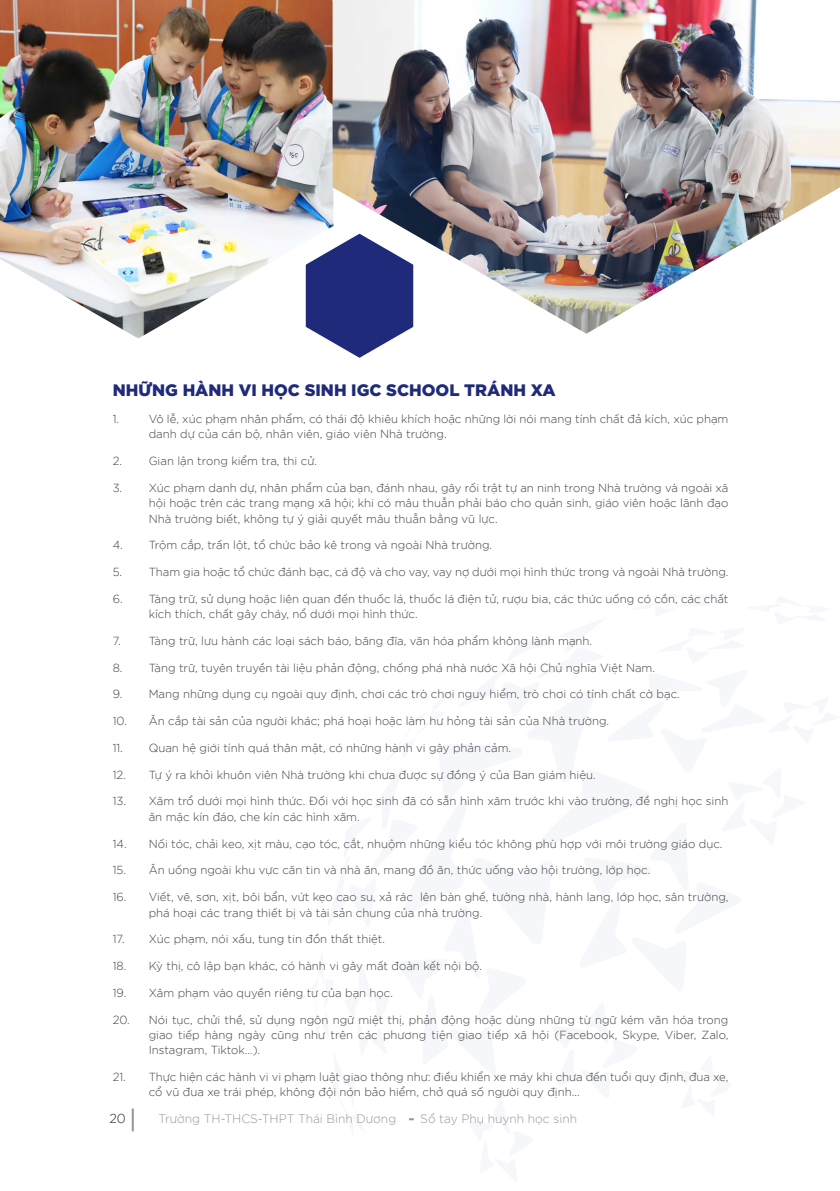
<style>
.page{position:relative;width:840px;height:1191px;background:#fff}
.page>*{position:absolute;margin:0;border:0;box-sizing:border-box;transform-origin:0 0}
.Paragraph_Style_1{font:900 16.6px "SVN Gotham";color:#1f2b7a}
.t1{font:300 12.6px "SVN Gotham";color:#231f20}
.t2{font:300 12px "SVN Gotham";color:#939598}
.t3{font:300 11.4px/15.4px "SVN Gotham";color:#3e3e3f}
</style>
<div class="page">
<hr style="left:132px;top:1108px;width:2px;height:23px;background:#939598">
<svg style="left:324px;top:334px;width:78px;height:24px"></svg>
<img style="left:0;top:0;width:333px;height:338px">
<img style="left:332px;top:0;width:507px;height:334px">
<p class="Paragraph_Style_1" style="left:113px;top:376px;width:444px">NHỮNG HÀNH VI HỌC SINH IGC SCHOOL TRÁNH XA</p>
<p class="t3" style="left:113px;top:410px;width:8px">1.</p>
<p class="t3" style="left:149px;top:410px;width:581px">Vô lễ, xúc phạm nhân phẩm, có thái độ khiêu khích hoặc những lời nói mang tính chất đả kích, xúc phạm danh dự của cán bộ, nhân viên, giáo viên Nhà trường.</p>
<p class="t3" style="left:113px;top:452px;width:206px">2. Gian lận trong kiểm tra, thi cử.</p>
<p class="t3" style="left:149px;top:479px;width:581px;text-align:justify;text-indent:-36px">3. Xúc phạm danh dự, nhân phẩm của bạn, đánh nhau, gây rối trật tự an ninh trong Nhà trường và ngoài xã hội hoặc trên các trang mạng xã hội; khi có mâu thuẫn phải báo cho quản sinh, giáo viên hoặc lãnh đạo Nhà trường biết, không tự ý giải quyết mâu thuẫn bằng vũ lực.</p>
<p class="t3" style="left:113px;top:537px;width:381px">4. Trộm cắp, trấn lột, tổ chức bảo kê trong và ngoài Nhà trường.</p>
<p class="t3" style="left:113px;top:563px;width:617px">5. Tham gia hoặc tổ chức đánh bạc, cá độ và cho vay, vay nợ dưới mọi hình thức trong và ngoài Nhà trường.</p>
<p class="t3" style="left:149px;top:590px;width:581px;text-indent:-36px">6. Tàng trữ, sử dụng hoặc liên quan đến thuốc lá, thuốc lá điện tử, rượu bia, các thức uống có cồn, các chất kích thích, chất gây cháy, nổ dưới mọi hình thức.</p>
<p class="t3" style="left:113px;top:632px;width:10px">7.</p>
<p class="t3" style="left:149px;top:632px;width:445px">Tàng trữ, lưu hành các loại sách báo, băng đĩa, văn hóa phẩm không lành mạnh.</p>
<p class="t3" style="left:113px;top:659px;width:543px">8. Tàng trữ, tuyên truyền tài liệu phản động, chống phá nhà nước Xã hội Chủ nghĩa Việt Nam.</p>
<p class="t3" style="left:113px;top:686px;width:568px">9. Mang những dụng cụ ngoài quy định, chơi các trò chơi nguy hiểm, trò chơi có tính chất cờ bạc.</p>
<p class="t3" style="left:113px;top:713px;width:498px">10. Ăn cắp tài sản của người khác; phá hoại hoặc làm hư hỏng tài sản của Nhà trường.</p>
<p class="t3" style="left:113px;top:739px;width:400px">11. Quan hệ giới tính quá thân mật, có những hành vi gây phản cảm.</p>
<p class="t3" style="left:113px;top:766px;width:484px">12. Tự ý ra khỏi khuôn viên Nhà trường khi chưa được sự đồng ý của Ban giám hiệu.</p>
<p class="t3" style="left:149px;top:793px;width:581px;text-indent:-36px">13. Xăm trổ dưới mọi hình thức. Đối với học sinh đã có sẵn hình xăm trước khi vào trường, đề nghị học sinh ăn mặc kín đáo, che kín các hình xăm.</p>
<p class="t3" style="left:113px;top:835px;width:611px">14. Nối tóc, chải keo, xịt màu, cạo tóc, cắt, nhuộm những kiểu tóc không phù hợp với môi trường giáo dục.</p>
<p class="t3" style="left:113px;top:862px;width:539px">15. Ăn uống ngoài khu vực căn tin và nhà ăn, mang đồ ăn, thức uống vào hội trường, lớp học.</p>
<p class="t3" style="left:149px;top:888px;width:581px;text-indent:-36px">16. Viết, vẽ, sơn, xịt, bôi bẩn, vứt kẹo cao su, xả rác lên bàn ghế, tường nhà, hành lang, lớp học, sân trường, phá hoại các trang thiết bị và tài sản chung của nhà trường.</p>
<p class="t3" style="left:113px;top:931px;width:274px">17. Xúc phạm, nói xấu, tung tin đồn thất thiệt.</p>
<p class="t3" style="left:113px;top:957px;width:370px">18. Kỳ thị, cô lập bạn khác, có hành vi gây mất đoàn kết nội bộ.</p>
<p class="t3" style="left:113px;top:984px;width:282px">19. Xâm phạm vào quyền riêng tư của bạn học.</p>
<p class="t3" style="left:149px;top:1011px;width:581px;text-align:justify;text-indent:-36px">20. Nói tục, chửi thề, sử dụng ngôn ngữ miệt thị, phản động hoặc dùng những từ ngữ kém văn hóa trong giao tiếp hàng ngày cũng như trên các phương tiện giao tiếp xã hội (Facebook, Skype, Viber, Zalo, Instagram, Tiktok…).</p>
<p class="t3" style="left:149px;top:1068px;width:581px;text-indent:-36px">21. Thực hiện các hành vi vi phạm luật giao thông như: điều khiển xe máy khi chưa đến tuổi quy định, đua xe, cổ vũ đua xe trái phép, không đội nón bảo hiểm, chở quá số người quy định...</p>
<p class="t1" style="left:109px;top:1109px;width:18px">20</p>
<p class="t2" style="left:158px;top:1110px;width:239px">Trường TH-THCS-THPT Thái Bình Dương</p>
<p class="t2" style="left:420px;top:1110px;width:158px">Sổ tay Phụ huynh học sinh</p>
</div>
